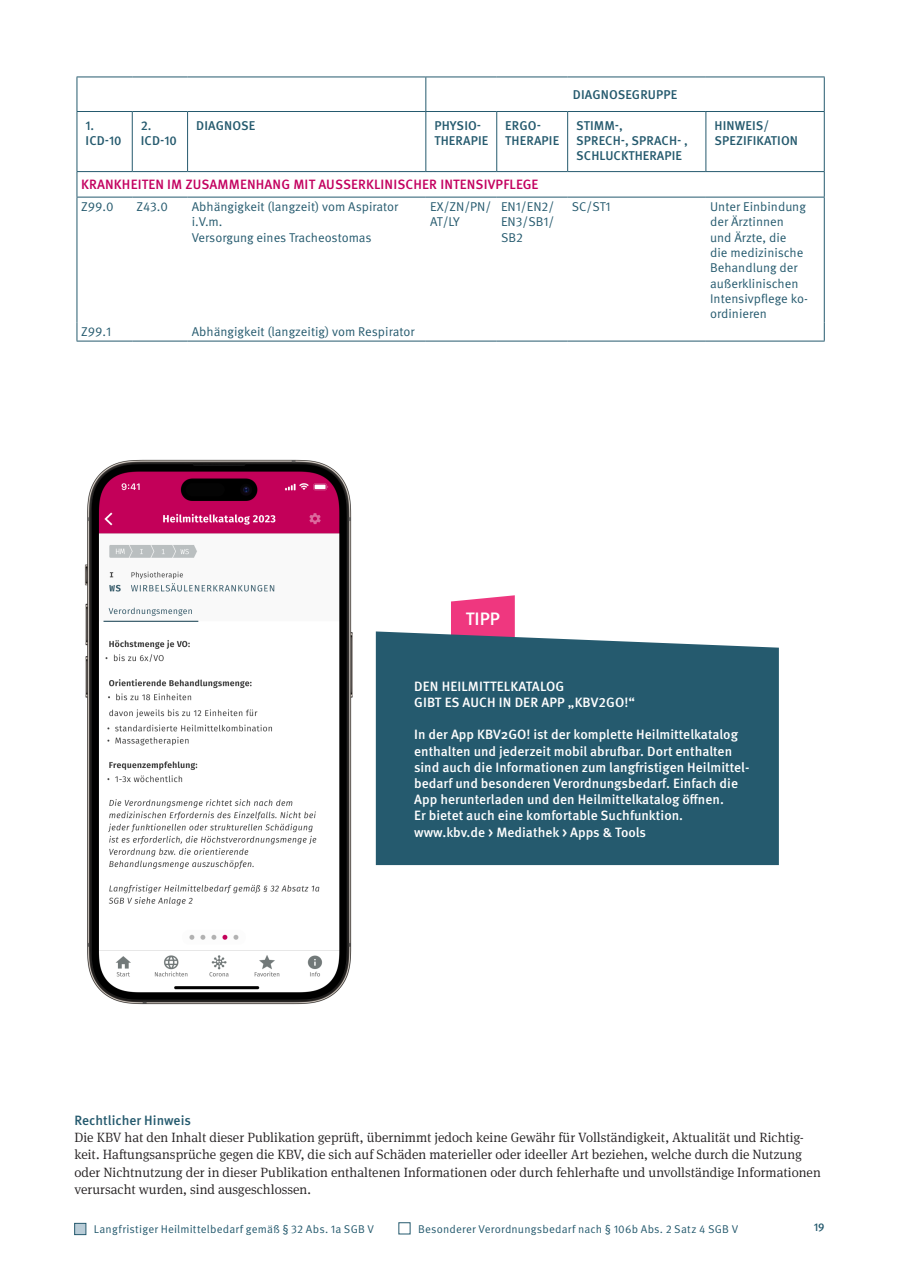
<style>
.page{position:relative;width:902px;height:1272px;background:#fff}
.page>*{position:absolute;margin:0;border:0;box-sizing:border-box;transform-origin:0 0}
.t1{font:500 18px "Meta Pro";color:#fff}
.t2{font:300 13.5px/17.2px "Meta Serif Pro";color:#231f20}
.t3{font:500 13.5px/16.2px "Meta Pro";color:#fff}
.Subhead_3_Broschüre{font:500 13.5px "Meta Pro";letter-spacing:.01em;color:#c3015f}
.t4{font:500 13.5px "Meta Pro";color:#255a6e}
.Subhead_3_Broschüre-2{font:12.75px/15.3px "Meta Pro";color:#255a6e}
.Subhead_3_Broschüre-3{font:500 12.75px/15.3px "Meta Pro";letter-spacing:.01em;color:#255a6e}
.t5{font:11.25px "Meta Pro Norm";letter-spacing:.015em;color:#255a6e}
.t6{font:500 11.25px "Meta Pro";color:#255a6e}
</style>
<div class="page">
<div style="left:398px;top:1222px;width:12px;height:12px;background:#fff;border:1px solid #255a6e"></div>
<div style="left:74px;top:1223px;width:12px;height:11px;background:#b9ccd7;border:1px solid #255a6e"></div>
<svg style="left:131px;top:78px;width:576px;height:93px"></svg>
<svg style="left:78px;top:172px;width:745px;height:169px"></svg>
<hr style="left:425px;top:77px;width:1px;height:34px;background:#255a6e">
<hr style="left:77px;top:111px;width:55px;height:1px;background:#255a6e">
<hr style="left:132px;top:111px;width:55px;height:1px;background:#255a6e">
<hr style="left:77px;top:77px;width:55px;height:1px;background:#255a6e">
<hr style="left:77px;top:77px;width:1px;height:34px;background:#255a6e">
<hr style="left:132px;top:77px;width:55px;height:1px;background:#255a6e">
<hr style="left:187px;top:77px;width:239px;height:1px;background:#255a6e">
<hr style="left:426px;top:77px;width:70px;height:1px;background:#255a6e">
<hr style="left:496px;top:77px;width:71px;height:1px;background:#255a6e">
<hr style="left:567px;top:77px;width:138px;height:1px;background:#255a6e">
<hr style="left:705px;top:77px;width:119px;height:1px;background:#255a6e">
<hr style="left:823px;top:77px;width:1px;height:34px;background:#255a6e">
<hr style="left:77px;top:112px;width:1px;height:59px;background:#255a6e">
<hr style="left:823px;top:112px;width:1px;height:59px;background:#255a6e">
<hr style="left:77px;top:171px;width:55px;height:1px;background:#255a6e">
<hr style="left:132px;top:171px;width:55px;height:1px;background:#255a6e">
<hr style="left:496px;top:171px;width:71px;height:1px;background:#255a6e">
<hr style="left:567px;top:171px;width:138px;height:1px;background:#255a6e">
<hr style="left:705px;top:171px;width:119px;height:1px;background:#255a6e">
<hr style="left:132px;top:112px;width:1px;height:59px;background:#255a6e">
<hr style="left:496px;top:111px;width:71px;height:1px;background:#255a6e">
<hr style="left:567px;top:111px;width:138px;height:1px;background:#255a6e">
<hr style="left:567px;top:112px;width:1px;height:59px;background:#255a6e">
<hr style="left:705px;top:111px;width:119px;height:1px;background:#255a6e">
<hr style="left:705px;top:112px;width:1px;height:59px;background:#255a6e">
<hr style="left:187px;top:111px;width:239px;height:1px;background:#255a6e">
<hr style="left:187px;top:112px;width:1px;height:59px;background:#255a6e">
<hr style="left:426px;top:111px;width:70px;height:1px;background:#255a6e">
<hr style="left:425px;top:112px;width:1px;height:59px;background:#255a6e">
<hr style="left:496px;top:112px;width:1px;height:59px;background:#255a6e">
<hr style="left:187px;top:171px;width:239px;height:1px;background:#255a6e">
<hr style="left:426px;top:171px;width:70px;height:1px;background:#255a6e">
<svg style="left:77px;top:172px;width:1px;height:25px"></svg>
<svg style="left:823px;top:172px;width:1px;height:25px"></svg>
<hr style="left:77px;top:197px;width:1px;height:125px;background:#255a6e">
<hr style="left:823px;top:197px;width:1px;height:125px;background:#255a6e">
<svg style="left:77px;top:322px;width:1px;height:19px"></svg>
<svg style="left:823px;top:322px;width:1px;height:19px"></svg>
<hr style="left:77px;top:341px;width:55px;height:1px;background:#255a6e">
<hr style="left:132px;top:341px;width:55px;height:1px;background:#255a6e">
<hr style="left:187px;top:341px;width:239px;height:1px;background:#255a6e">
<hr style="left:426px;top:341px;width:70px;height:1px;background:#255a6e">
<hr style="left:496px;top:341px;width:71px;height:1px;background:#255a6e">
<hr style="left:567px;top:341px;width:138px;height:1px;background:#255a6e">
<hr style="left:705px;top:341px;width:119px;height:1px;background:#255a6e">
<hr style="left:77px;top:197px;width:55px;height:1px;background:#255a6e">
<hr style="left:132px;top:197px;width:55px;height:1px;background:#255a6e">
<hr style="left:187px;top:197px;width:239px;height:1px;background:#255a6e">
<hr style="left:426px;top:197px;width:70px;height:1px;background:#255a6e">
<hr style="left:496px;top:197px;width:71px;height:1px;background:#255a6e">
<hr style="left:567px;top:197px;width:138px;height:1px;background:#255a6e">
<hr style="left:705px;top:197px;width:119px;height:1px;background:#255a6e">
<img style="left:84px;top:459px;width:321px;height:546px">
<svg style="left:451px;top:595px;width:63px;height:36px"></svg>
<div style="left:376px;top:631px;width:402px;height:234px;background:#255a6e"></div>
<p class="Subhead_3_Broschüre-3" style="left:573px;top:87px;width:106px">DIAGNOSEGRUPPE</p>
<p class="Subhead_3_Broschüre-3" style="left:196px;top:118px;width:61px">DIAGNOSE</p>
<p class="Subhead_3_Broschüre-3" style="left:434px;top:118px;width:55px">PHYSIO-<br>THERAPIE</p>
<p class="Subhead_3_Broschüre-3" style="left:505px;top:118px;width:55px">ERGO-<br>THERAPIE</p>
<p class="Subhead_3_Broschüre-3" style="left:576px;top:118px;width:113px">STIMM-,<br>SPRECH-, SPRACH- ,<br>SCHLUCKTHERAPIE</p>
<p class="Subhead_3_Broschüre-3" style="left:714px;top:118px;width:85px">HINWEIS/<br>SPEZIFIKATION</p>
<p class="Subhead_3_Broschüre" style="left:81px;top:175px;width:459px">KRANKHEITEN IM ZUSAMMENHANG MIT AUSSERKLINISCHER INTENSIVPFLEGE</p>
<p class="Subhead_3_Broschüre-2" style="left:81px;top:199px;width:34px">Z99.0</p>
<p class="Subhead_3_Broschüre-2" style="left:136px;top:199px;width:33px">Z43.0</p>
<p class="Subhead_3_Broschüre-2" style="left:192px;top:199px;width:208px">Abhängigkeit (langzeit) vom Aspirator i.V.m.<br>Versorgung eines Tracheostomas</p>
<p class="Subhead_3_Broschüre-2" style="left:430px;top:199px;width:63px">EX/ZN/PN/<br>AT/LY</p>
<p class="Subhead_3_Broschüre-2" style="left:501px;top:199px;width:55px;text-align:justify">EN1/EN2/ EN3/SB1/ SB2</p>
<p class="Subhead_3_Broschüre-2" style="left:572px;top:199px;width:40px">SC/ST1</p>
<p class="Subhead_3_Broschüre-2" style="left:710px;top:199px;width:99px">Unter Einbindung der Ärztinnen und Ärzte, die<br>die medizinische<br>Behandlung der außerklinischen<br>Intensivpflege ko&shy;ordinieren</p>
<p class="Subhead_3_Broschüre-2" style="left:81px;top:324px;width:31px">Z99.1</p>
<p class="Subhead_3_Broschüre-2" style="left:192px;top:324px;width:224px">Abhängigkeit (langzeitig) vom Respirator</p>
<p class="Subhead_3_Broschüre-3" style="left:141px;top:118px;width:12px">2.</p>
<p class="Subhead_3_Broschüre-3" style="left:141px;top:133px;width:38px">ICD-10</p>
<p class="Subhead_3_Broschüre-3" style="left:85px;top:118px;width:10px">1.</p>
<p class="Subhead_3_Broschüre-3" style="left:85px;top:133px;width:38px">ICD-10</p>
<p class="t1" style="left:466px;top:605px;width:36px">TIPP</p>
<p class="t3" style="left:414px;top:677px;width:222px">DEN HEILMITTELKATALOG<br>GIBT ES AUCH IN DER APP „KBV2GO!“</p>
<p class="t3" style="left:414px;top:725px;width:325px">In der App KBV2GO! ist der komplette Heilmittelkatalog</p>
<p class="t3" style="left:414px;top:742px;width:337px">enthalten und jederzeit mobil abrufbar. Dort enthalten sind auch die Informationen zum langfristigen Heilmittel&shy;bedarf und besonderen Verordnungsbedarf. Einfach die</p>
<p class="t3" style="left:414px;top:790px;width:311px">App herunterladen und den Heilmittelkatalog öffnen.</p>
<p class="t3" style="left:414px;top:806px;width:270px">Er bietet auch eine komfortable Suchfunktion.</p>
<p class="t3" style="left:414px;top:823px;width:233px">www.kbv.de &gt; Mediathek &gt; Apps &amp; Tools</p>
<p class="t4" style="left:74px;top:1109px;width:118px">Rechtlicher Hinweis</p>
<p class="t2" style="left:74px;top:1128px;width:747px">Die KBV hat den Inhalt dieser Publikation geprüft, übernimmt jedoch keine Gewähr für Vollständigkeit, Aktualität und Richtig&shy;keit. Haftungsansprüche gegen die KBV, die sich auf Schäden materieller oder ideeller Art beziehen, welche durch die Nutzung oder Nichtnutzung der in dieser Publikation enthaltenen Informationen oder durch fehlerhafte und unvollständige Informationen verursacht wurden, sind ausgeschlossen.</p>
<p class="t5" style="left:94px;top:1220px;width:282px">Langfristiger Heilmittelbedarf gemäß § 32 Abs. 1a SGB V</p>
<p class="t5" style="left:418px;top:1220px;width:321px">Besonderer Verordnungsbedarf nach § 106b Abs. 2 Satz 4 SGB V</p>
<p class="t6" style="left:813px;top:1218px;width:12px">19</p>
</div>
